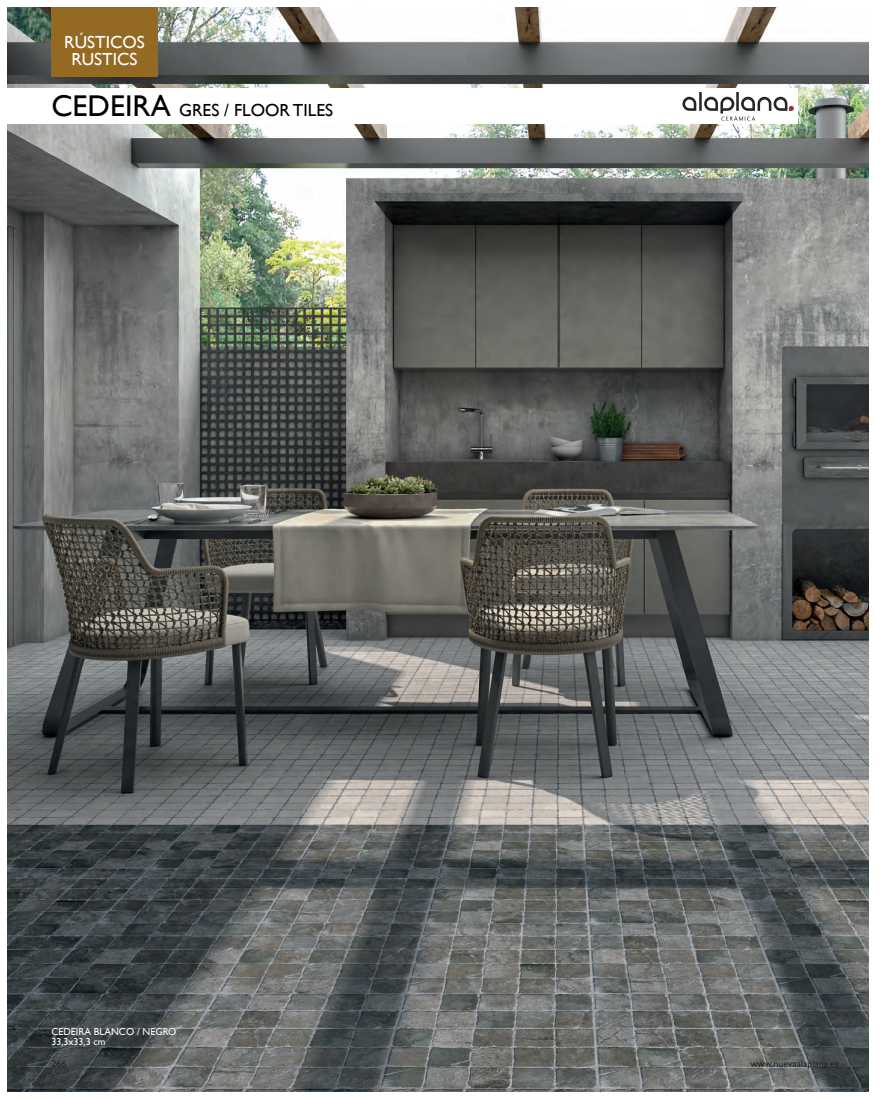
<style>
.page{position:relative;width:886px;height:1099px;background:#fff}
.page>*{position:absolute;margin:0;border:0;box-sizing:border-box;transform-origin:0 0}
.t1{font:17.5px "Gill Sans";color:#000002}
.t2{font:17.5px/17.5px "Gill Sans";color:#fff;text-align:center}
.t3{font:10px "Gill Sans";color:#fff}
.t4{font:10px "Gill Sans";color:#231f20}
.s1{font-size:30px}
</style>
<div class="page">
<img style="left:7px;top:7px;width:861px;height:1084px">
<div style="left:7px;top:89px;width:790px;height:35px;background:#fff"></div>
<svg style="left:682px;top:92px;width:112px;height:29px"></svg>
<div style="left:51px;top:7px;width:107px;height:70px;background:#946922"></div>
<h1 class="t2" style="left:64px;top:33px;width:82px">RÚSTICOS<br>RUSTICS</h1>
<p class="t1" style="left:51px;top:100px;width:283px"><span class="s1">CEDEIRA</span> GRES / FLOOR TILES</p>
<p class="t3" style="left:51px;top:1026px;width:127px">CEDEIRA BLANCO / NEGRO</p>
<p class="t3" style="left:51px;top:1036px;width:56px">33,3x33,3 cm</p>
<p class="t4" style="left:51px;top:1057px;width:16px">266</p>
<p class="t4" style="left:750px;top:1057px;width:90px">www.nuevaalaplana.es</p>
</div>
